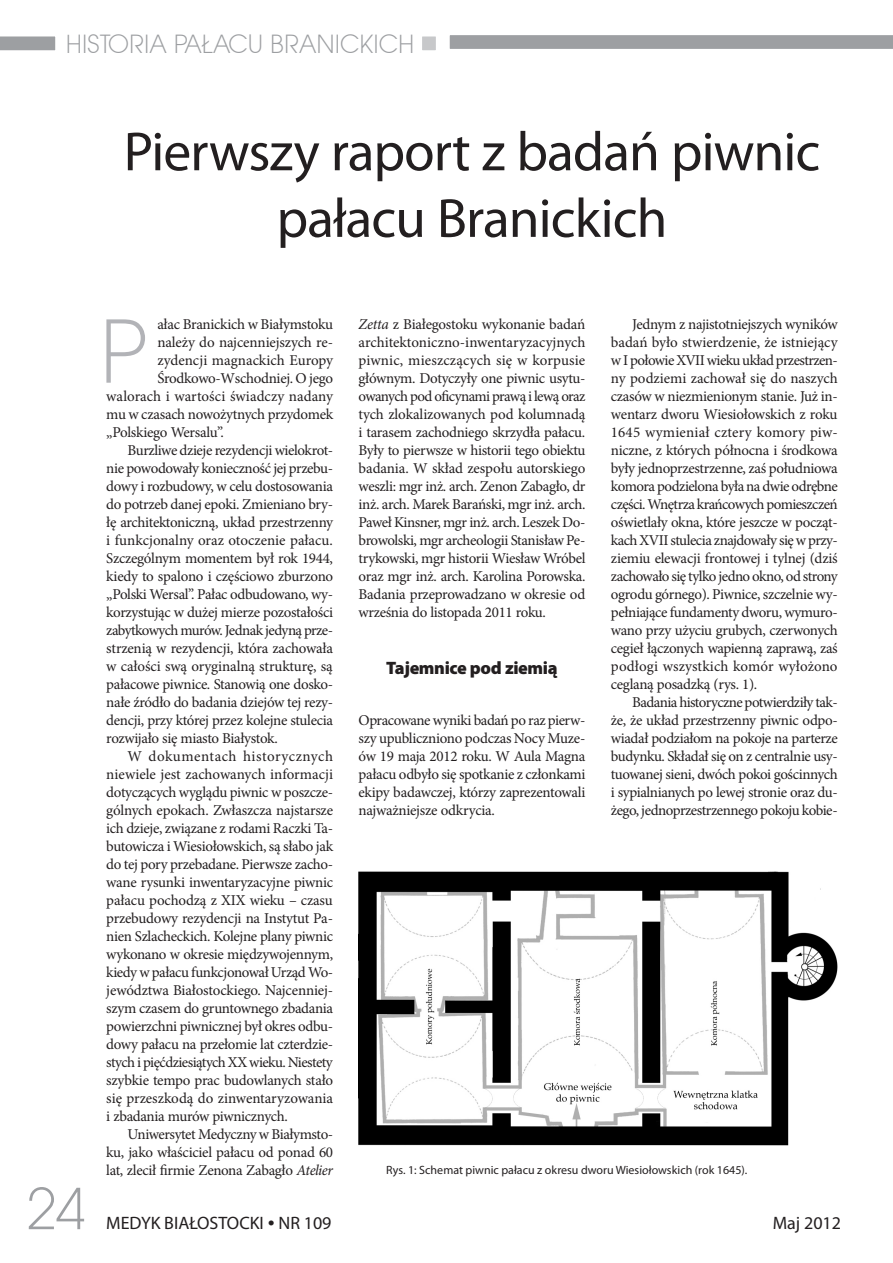
<style>
.page{position:relative;width:893px;height:1263px;background:#fff}
.page>*{position:absolute;margin:0;border:0;box-sizing:border-box;transform-origin:0 0}
.TXT_1_LITERA{font:82.5px "EFN Straight New";color:#b2b3b7}
.TXT_AUTOR{font:55.5px/66.6px "Myriad Pro";letter-spacing:-.015em;color:#231f20;text-align:center}
.t1{font:54px "EFN Straight New";color:#9d9fa2}
.TXT_Nag__GÓRA{font:24px "EFN Straight New";color:#9d9fa2}
.t2{font:18px "Myriad Pro";color:#231f20}
.TXT_Nag__DUŻE{font:900 18px "Myriad Pro";letter-spacing:-.02em;color:#231f20}
.TXT_POD_Z_AKAP{font:15px/18px "Minion Pro";letter-spacing:-.025em;color:#231f20;text-align:justify}
.TXT_PODSTAWOWY{font:15px/18px "Minion Pro";letter-spacing:-.02em;color:#231f20;text-align:justify}
.TXT_PODSTAWOWY-2{font:15px "Minion Pro";letter-spacing:.005em;color:#231f20}
.TXT_PODSTAWOWY-3{font:15px "Minion Pro";color:#231f20}
.TXT_PODPISY{font:12px "Myriad Pro";color:#231f20}
.s1{font-style:italic}
.s2{font-family:"Adobe Garamond Pro"}
</style>
<div class="page">
<div style="left:415px;top:29px;width:28px;height:29px;background:#c7c8ca;border:8px solid #fff"></div>
<img style="left:358px;top:871px;width:480px;height:275px">
<svg style="left:442px;top:29px;width:451px;height:27px"></svg>
<svg style="left:0;top:36px;width:56px;height:15px"></svg>
<p class="TXT_Nag__GÓRA" style="left:66px;top:29px;width:350px">HISTORIA PAŁACU BRANICKICH</p>
<p class="TXT_AUTOR" style="left:124px;top:117px;width:698px">Pierwszy raport z badań piwnic pałacu Branickich</p>
<h3 class="t1" style="left:27px;top:1176px;width:61px">24</h3>
<p class="TXT_PODSTAWOWY" style="left:157px;top:315px;width:177px">ałac Branickich w Białymstoku</p>
<p class="TXT_PODSTAWOWY" style="left:157px;top:333px;width:177px">należy do najcenniejszych re-</p>
<p class="TXT_PODSTAWOWY-3" style="left:157px;top:350px;width:177px">zydencji magnackich Europy</p>
<p class="TXT_PODSTAWOWY" style="left:157px;top:369px;width:177px">Środkowo-Wschodniej. O jego</p>
<p class="TXT_PODSTAWOWY-2" style="left:106px;top:386px;width:228px">walorach i wartości świadczy nadany</p>
<p class="TXT_PODSTAWOWY" style="left:106px;top:405px;width:228px">mu w czasach nowożytnych przydomek</p>
<p class="TXT_PODSTAWOWY" style="left:106px;top:423px;width:119px">„Polskiego Wersalu”.</p>
<p class="TXT_POD_Z_AKAP" style="left:106px;top:441px;width:228px;text-indent:21px">Burzliwe dzieje rezydencji wielokrot&shy;nie powodowały konieczność jej przebu&shy;dowy i rozbudowy, w celu dostosowania do potrzeb danej epoki. Zmieniano bry&shy;łę architektoniczną, układ przestrzenny i funkcjonalny oraz otoczenie pałacu.<br>Szczególnym momentem był rok 1944, kiedy to spalono i częściowo zburzono „Polski Wersal”. Pałac odbudowano, wy&shy;korzystując w dużej mierze pozostałości zabytkowych murów. Jednak jedyną prze&shy;strzenią w rezydencji, która zachowała w całości swą oryginalną strukturę, są pałacowe piwnice. Stanowią one dosko&shy;nałe źródło do badania dziejów tej rezy&shy;dencji, przy której przez kolejne stulecia rozwijało się miasto Białystok.</p>
<p class="TXT_POD_Z_AKAP" style="left:106px;top:747px;width:228px;text-indent:21px">W dokumentach historycznych niewiele jest zachowanych informacji dotyczących wyglądu piwnic w poszcze&shy;gólnych epokach. Zwłaszcza najstarsze ich dzieje, związane z rodami Raczki Ta&shy;butowicza i Wiesiołowskich, są słabo jak do tej pory przebadane. Pierwsze zacho&shy;wane rysunki inwentaryzacyjne piwnic pałacu pochodzą z XIX wieku – czasu przebudowy rezydencji na Instytut Pa&shy;nien Szlacheckich. Kolejne plany piwnic wykonano w okresie międzywojennym, kiedy w pałacu funkcjonował Urząd Wo&shy;jewództwa Białostockiego. Najcenniej&shy;szym czasem do gruntownego zbadania powierzchni piwnicznej był okres odbu&shy;dowy pałacu na przełomie lat czterdzie&shy;stych i pięćdziesiątych XX wieku. Niestety szybkie tempo prac budowlanych stało się przeszkodą do zinwentaryzowania i zbadania murów piwnicznych.</p>
<p class="TXT_POD_Z_AKAP" style="left:106px;top:1125px;width:228px;text-indent:21px">Uniwersytet Medyczny w Białymsto&shy;ku, jako właściciel pałacu od ponad 60 lat, zlecił firmie Zenona Zabagło <span class="s1">Atelier</span></p>
<p class="TXT_1_LITERA" style="left:99px;top:301px;width:49px">P</p>
<p class="TXT_POD_Z_AKAP" style="left:359px;top:315px;width:228px"><span class="s1">Zetta</span> z Białegostoku wykonanie badań architektoniczno-inwentaryzacyjnych piwnic, mieszczących się w korpusie głównym. Dotyczyły one piwnic usytu&shy;owanych pod oficynami prawą i lewą oraz tych zlokalizowanych pod kolumnadą i tarasem zachodniego skrzydła pałacu.<br>Były to pierwsze w historii tego obiektu badania. W skład zespołu autorskiego weszli: mgr inż. arch. Zenon Zabagło, dr inż. arch. Marek Barański, mgr inż. arch.<br>Paweł Kinsner, mgr inż. arch. Leszek Do&shy;browolski, mgr archeologii Stanisław Pe&shy;trykowski, mgr historii Wiesław Wróbel oraz mgr inż. arch. Karolina Porowska.<br>Badania przeprowadzano w okresie od września do listopada 2011 roku.</p>
<p class="TXT_Nag__DUŻE" style="left:386px;top:656px;width:173px">Tajemnice pod ziemią</p>
<p class="TXT_PODSTAWOWY" style="left:359px;top:711px;width:228px">Opracowane wyniki badań po raz pierw&shy;szy upubliczniono podczas Nocy Muze&shy;ów 19 maja 2012 roku. W Aula Magna pałacu odbyło się spotkanie z członkami ekipy badawczej, którzy zaprezentowali najważniejsze odkrycia.</p>
<p class="TXT_POD_Z_AKAP" style="left:611px;top:315px;width:228px;text-indent:21px">Jednym z najistotniejszych wyników badań było stwierdzenie, że istniejący w I połowie XVII wieku układ przestrzen&shy;ny podziemi zachował się do naszych czasów w niezmienionym stanie. Już in&shy;wentarz dworu Wiesiołowskich z roku 1645 wymieniał cztery komory piw&shy;niczne, z których północna i środkowa były jednoprzestrzenne, zaś południowa komora podzielona była na dwie odrębne części. Wnętrza krańcowych pomieszczeń oświetlały okna, które jeszcze w począt&shy;kach XVII stulecia znajdowały się w przy&shy;ziemiu elewacji frontowej i tylnej (dziś zachowało się tylko jedno okno, od strony ogrodu górnego). Piwnice, szczelnie wy&shy;pełniające fundamenty dworu, wymuro&shy;wano przy użyciu grubych, czerwonych cegieł łączonych wapienną zaprawą, zaś podłogi wszystkich komór wyłożono ceglaną posadzką (rys. 1).</p>
<p class="TXT_POD_Z_AKAP" style="left:611px;top:693px;width:228px;text-indent:21px">Badania historyczne potwierdziły tak&shy;że, że układ przestrzenny piwnic odpo&shy;wiadał podziałom na pokoje na parterze budynku. Składał się on z centralnie usy&shy;tuowanej sieni, dwóch pokoi gościnnych i sypialnianych po lewej stronie oraz du&shy;żego, jednoprzestrzennego pokoju kobie-</p>
<p class="TXT_PODPISY" style="left:386px;top:1163px;width:363px">Rys. 1: Schemat piwnic pałacu z okresu dworu Wiesiołowskich (rok 1645).</p>
<p class="t2" style="left:106px;top:1212px;width:227px">MEDYK BIAŁOSTOCKI <span class="s2">•</span> NR 109</p>
<p class="t2" style="left:773px;top:1212px;width:70px">Maj 2012</p>
</div>
